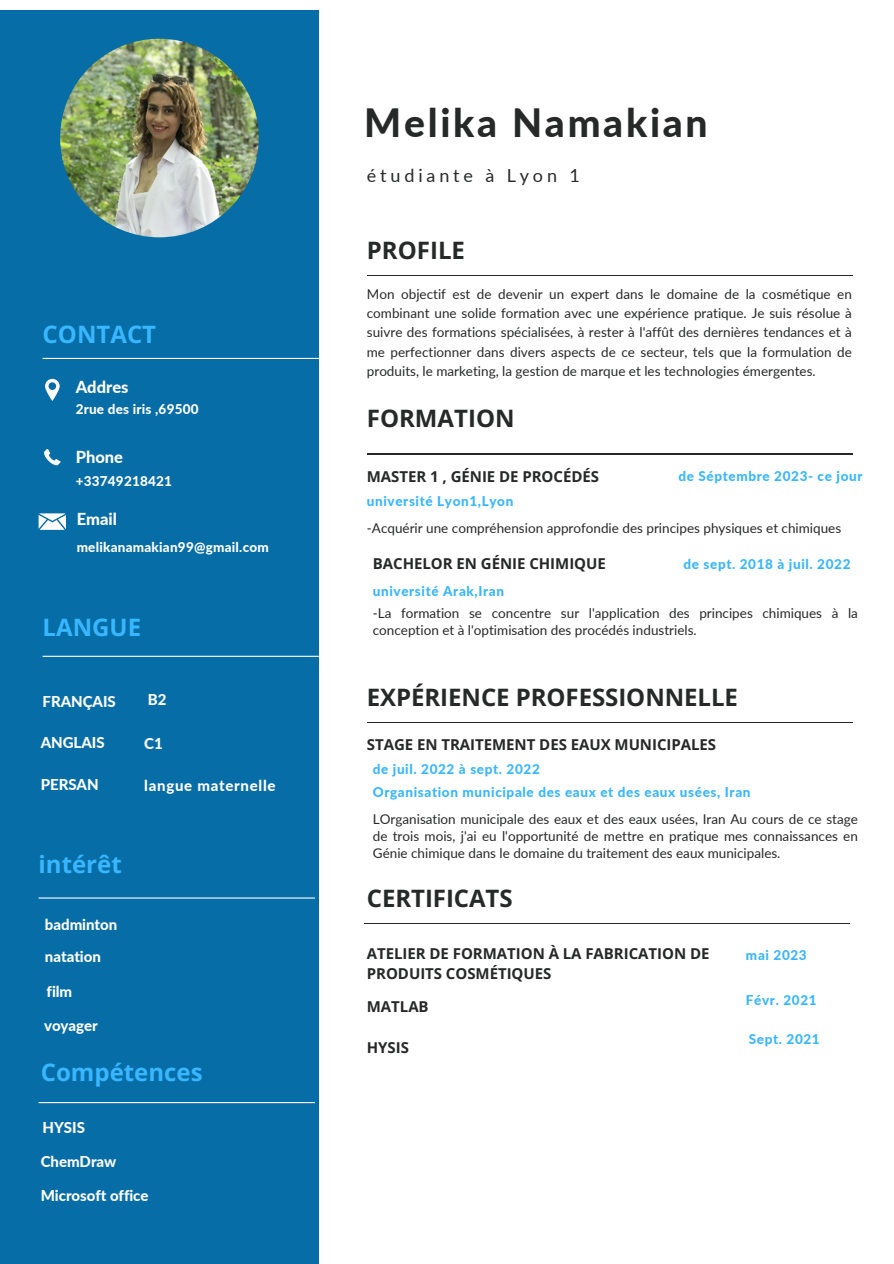
<style>
.page{position:relative;width:894px;height:1264px;background:#fff}
.page>*{position:absolute;margin:0;border:0;box-sizing:border-box;transform-origin:0 0}
.t1{font:800 39px "Lato";letter-spacing:.07em;color:#272828}
.t2{font:700 24px "Open Sans";color:#272828}
.t3{font:700 24px "Open Sans";color:#38b6ff}
.t4{font:18px "Lato";letter-spacing:.215em;color:#272828}
.t5{font:800 16.5px "Lato";color:#fff}
.t6{font:700 15px/20.2px "Open Sans";letter-spacing:-.005em;color:#272828}
.t7{font:800 15px "Lato";letter-spacing:-.005em;color:#fff}
.t8{font:800 15px "Lato";letter-spacing:.045em;color:#fff}
.t9{font:13.5px/19.2px "Lato";color:#272828;text-align:justify}
.t10{font:800 13.5px "Lato";letter-spacing:.045em;color:#38b6ff}
.t11{font:800 13.5px "Lato";letter-spacing:.015em;color:#fff}
</style>
<div class="page">
<div style="left:0;top:10px;width:319px;height:1253px;background:#076da6"></div>
<hr style="left:367px;top:275px;width:484px;height:1px;background:#272828">
<hr style="left:43px;top:358px;width:276px;height:1px;background:#fff">
<hr style="left:43px;top:655px;width:276px;height:2px;background:#fff">
<hr style="left:39px;top:897px;width:276px;height:1px;background:#fff">
<hr style="left:367px;top:454px;width:484px;height:1px;background:#272828">
<img style="left:60px;top:39px;width:199px;height:198px;border-radius:50%">
<svg style="left:44px;top:449px;width:17px;height:16px"></svg>
<svg style="left:45px;top:379px;width:15px;height:22px"></svg>
<hr style="left:367px;top:722px;width:484px;height:1px;background:#272828">
<hr style="left:364px;top:923px;width:485px;height:1px;background:#272828">
<svg style="left:39px;top:513px;width:27px;height:17px"></svg>
<hr style="left:39px;top:1101px;width:276px;height:2px;background:#fff">
<p class="t3" style="left:43px;top:318px;width:115px">CONTACT</p>
<p class="t5" style="left:76px;top:376px;width:54px">Addres</p>
<p class="t11" style="left:76px;top:400px;width:124px">2rue des iris ,69500</p>
<p class="t5" style="left:76px;top:446px;width:49px">Phone</p>
<p class="t11" style="left:76px;top:472px;width:98px">+33749218421</p>
<p class="t5" style="left:77px;top:508px;width:42px">Email</p>
<p class="t11" style="left:77px;top:538px;width:193px">melikanamakian99@gmail.com</p>
<p class="t3" style="left:43px;top:610px;width:100px">LANGUE</p>
<p class="t7" style="left:43px;top:692px;width:75px">FRANÇAIS</p>
<p class="t7" style="left:148px;top:689px;width:20px">B2</p>
<p class="t7" style="left:41px;top:733px;width:65px">ANGLAIS</p>
<p class="t7" style="left:144px;top:733px;width:20px">C1</p>
<p class="t7" style="left:41px;top:775px;width:59px">PERSAN</p>
<p class="t8" style="left:144px;top:775px;width:133px">langue maternelle</p>
<p class="t3" style="left:39px;top:847px;width:85px">intérêt</p>
<p class="t7" style="left:45px;top:915px;width:74px">badminton</p>
<p class="t7" style="left:45px;top:947px;width:57px">natation</p>
<p class="t7" style="left:47px;top:982px;width:27px">film</p>
<p class="t7" style="left:44px;top:1016px;width:55px">voyager</p>
<p class="t3" style="left:41px;top:1055px;width:163px">Compétences</p>
<p class="t7" style="left:43px;top:1118px;width:44px">HYSIS</p>
<p class="t7" style="left:41px;top:1152px;width:77px">ChemDraw</p>
<p class="t7" style="left:41px;top:1186px;width:109px">Microsoft office</p>
<p class="t1" style="left:364px;top:98px;width:345px">Melika Namakian</p>
<p class="t4" style="left:367px;top:164px;width:214px">étudiante à Lyon 1</p>
<p class="t2" style="left:367px;top:233px;width:100px">PROFILE</p>
<p class="t9" style="left:367px;top:284px;width:486px">Mon objectif est de devenir un expert dans le domaine de la cosmétique en combinant une solide formation avec une expérience pratique. Je suis résolue à suivre des formations spécialisées, à rester à l'affût des dernières tendances et à me perfectionner dans divers aspects de ce secteur, tels que la formulation de produits, le marketing, la gestion de marque et les technologies émergentes.</p>
<p class="t2" style="left:367px;top:401px;width:149px">FORMATION</p>
<p class="t6" style="left:367px;top:466px;width:234px">MASTER 1 , GÉNIE DE PROCÉDÉS</p>
<p class="t10" style="left:367px;top:492px;width:148px">université Lyon1,Lyon</p>
<p class="t10" style="left:678px;top:467px;width:185px">de Séptembre 2023- ce jour</p>
<p class="t9" style="left:367px;top:518px;width:476px">-Acquérir une compréhension approfondie des principes physiques et chimiques</p>
<p class="t6" style="left:372px;top:553px;width:234px">BACHELOR EN GÉNIE CHIMIQUE</p>
<p class="t10" style="left:372px;top:583px;width:133px">université Arak,Iran</p>
<p class="t10" style="left:683px;top:556px;width:168px">de sept. 2018 à juil. 2022</p>
<p class="t9" style="left:372px;top:605px;width:486px;line-height:16.8px">-La formation se concentre sur l'application des principes chimiques à la conception et à l'optimisation des procédés industriels.</p>
<p class="t2" style="left:367px;top:680px;width:372px">EXPÉRIENCE PROFESSIONNELLE</p>
<p class="t6" style="left:367px;top:733px;width:351px">STAGE EN TRAITEMENT DES EAUX MUNICIPALES</p>
<p class="t10" style="left:372px;top:783px;width:379px">Organisation municipale des eaux et des eaux usées, Iran</p>
<p class="t10" style="left:372px;top:760px;width:168px">de juil. 2022 à sept. 2022</p>
<p class="t9" style="left:372px;top:810px;width:486px;line-height:16.8px">LOrganisation municipale des eaux et des eaux usées, Iran Au cours de ce stage de trois mois, j'ai eu l'opportunité de mettre en pratique mes connaissances en Génie chimique dans le domaine du traitement des eaux municipales.</p>
<p class="t2" style="left:367px;top:881px;width:147px">CERTIFICATS</p>
<p class="t6" style="left:367px;top:942px;width:344px">ATELIER DE FORMATION À LA FABRICATION DE<br>PRODUITS COSMÉTIQUES</p>
<p class="t6" style="left:367px;top:996px;width:63px">MATLAB</p>
<p class="t6" style="left:367px;top:1036px;width:44px">HYSIS</p>
<p class="t10" style="left:745px;top:946px;width:62px">mai 2023</p>
<p class="t10" style="left:745px;top:991px;width:72px">Févr. 2021</p>
<p class="t10" style="left:748px;top:1030px;width:72px">Sept. 2021</p>
</div>
